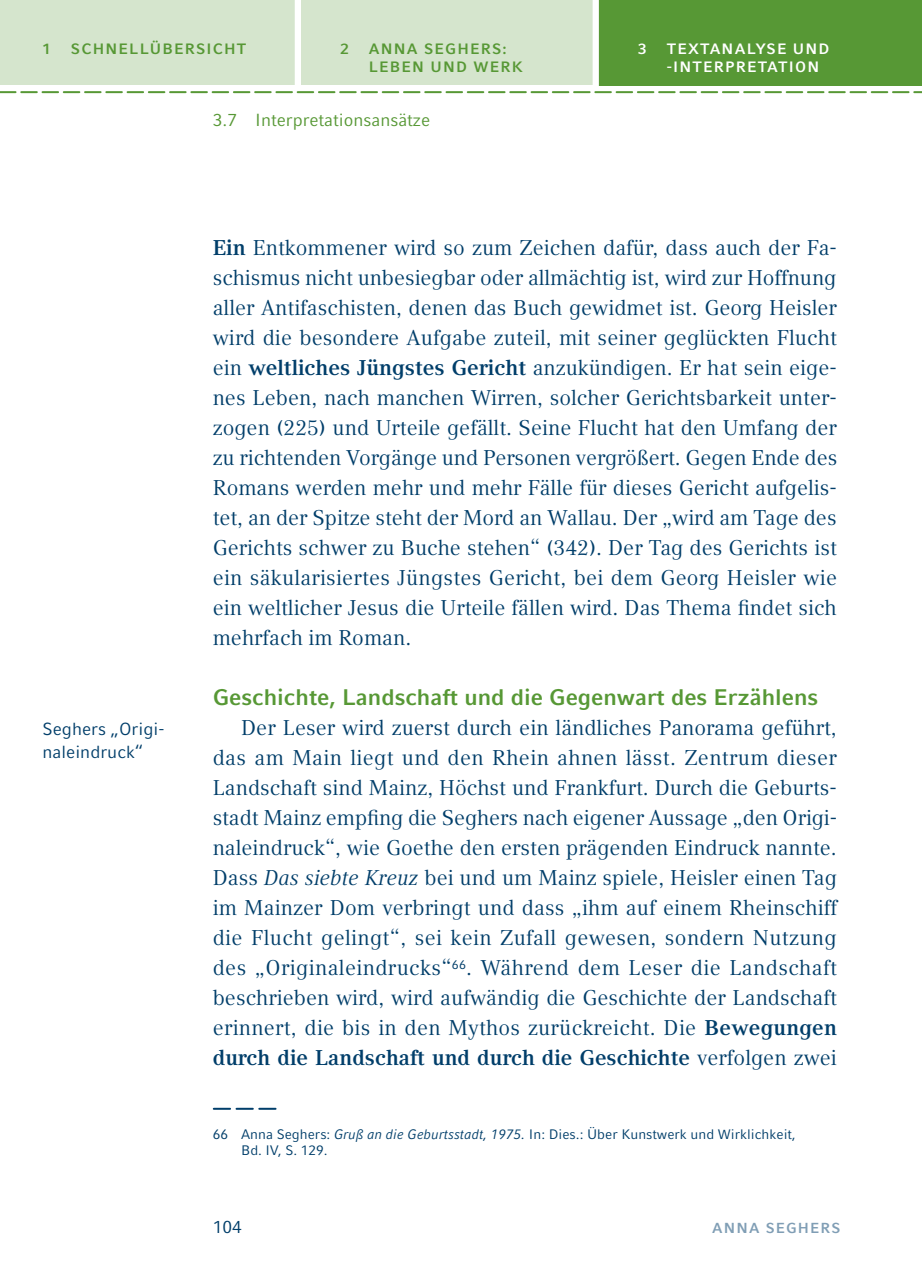
<style>
.page{position:relative;width:922px;height:1276px;background:#fff}
.page>*{position:absolute;margin:0;border:0;box-sizing:border-box;transform-origin:0 0}
.t1{font:700 22.5px "Compatil Fact LT Pro";color:#579835}
.t2{font:21.25px/30px "Compatil Text LT Pro";color:#003e6a;text-align:justify}
.t3{font:17.5px/22.5px "Compatil Fact LT Pro";color:#003e6a}
.t4{font:17.5px "Compatil Fact LT Pro";color:#579835}
.t5{font:700 15px "Compatil Fact LT Pro";letter-spacing:.08em;color:#579835}
.t6{font:700 15px/18.8px "Compatil Fact LT Pro";letter-spacing:.08em;color:#fff;text-align:right}
.t7{font:700 14.5px "Compatil Fact LT Pro";color:#809eb5}
.t8{font:13.75px/16.2px "Compatil Fact LT Pro";color:#003e6a}
.s1{font-weight:700}
.s2{font-style:italic}
</style>
<div class="page">
<svg style="left:214px;top:1107px;width:61px;height:2px"></svg>
<div style="left:0;top:0;width:921px;height:85px;background:#d5e5cd"></div>
<div style="left:595px;top:0;width:326px;height:85px;background:#579835"></div>
<div style="left:295px;top:0;width:6px;height:86px;background:#fff"></div>
<div style="left:592px;top:0;width:6px;height:88px;background:#fff"></div>
<svg style="left:0;top:91px;width:921px;height:2px"></svg>
<p class="t5" style="left:43px;top:40px;width:119px">1 SCHNELLÜBE</p>
<p class="t5" style="left:185px;top:40px;width:63px">RSI CHT</p>
<p class="t5" style="left:340px;top:40px;width:25px">2 ANNA</p>
<p class="t5" style="left:424px;top:40px;width:84px">SEGHERS:</p>
<p class="t5" style="left:369px;top:58px;width:12px">LEBEN</p>
<p class="t5" style="left:430px;top:58px;width:25px">UND</p>
<p class="t5" style="left:473px;top:58px;width:51px">WERK</p>
<p class="t4" style="left:213px;top:110px;width:219px">3.7 Interpretationsansätze</p>
<p class="t6" style="left:666px;top:39px;width:151px">LYSE UND -INTERPRETATI ON</p>
<p class="t6" style="left:638px;top:39px;width:24px">3 TE</p>
<p class="t6" style="left:687px;top:39px;width:35px">XTANA</p>
<p class="t3" style="left:43px;top:718px;width:123px">Seghers „Origi&shy;naleindruck“</p>
<p class="t2" style="left:213px;top:233px;width:626px"><span class="s1">Ein</span> Entkommener wird so zum Zeichen dafür, dass auch der Fa&shy;schismus nicht unbesiegbar oder allmächtig ist, wird zur Hoffnung aller Antifaschisten, denen das Buch gewidmet ist. Georg Heisler wird die besondere Aufgabe zuteil, mit seiner geglückten Flucht ein <span class="s1">weltliches Jüngstes Gericht</span> anzukündigen. Er hat sein eige&shy;nes Leben, nach manchen Wirren, solcher Gerichtsbarkeit unter&shy;zogen (225) und Urteile gefällt. Seine Flucht hat den Umfang der zu richtenden Vorgänge und Personen vergrößert. Gegen Ende des Romans werden mehr und mehr Fälle für dieses Gericht aufgelis&shy;tet, an der Spitze steht der Mord an Wallau. Der „wird am Tage des Gerichts schwer zu Buche stehen“ (342). Der Tag des Gerichts ist ein säkularisiertes Jüngstes Gericht, bei dem Georg Heisler wie ein weltlicher Jesus die Urteile fällen wird. Das Thema findet sich mehrfach im Roman.</p>
<p class="t1" style="left:213px;top:684px;width:607px">GESCHICHTE, LANDSCHAFT UND DIE GEGENWART DES ERZÄHLENS</p>
<p class="t2" style="left:213px;top:713px;width:625px;text-indent:28px">Der Leser wird zuerst durch ein ländliches Panorama geführt, das am Main liegt und den Rhein ahnen lässt. Zentrum dieser Landschaft sind Mainz, Höchst und Frankfurt. Durch die Geburts&shy;stadt Mainz empfing die Seghers nach eigener Aussage „den Origi&shy;naleindruck“, wie Goethe den ersten prägenden Eindruck nannte.<br>Dass <span class="s2">Das siebte Kreuz</span> bei und um Mainz spiele, Heisler einen Tag im Mainzer Dom verbringt und dass „ihm auf einem Rheinschiff die Flucht gelingt“, sei kein Zufall gewesen, sondern Nutzung des „Originaleindrucks“<sup>66</sup>. Während dem Leser die Landschaft beschrieben wird, wird aufwändig die Geschichte der Landschaft erinnert, die bis in den Mythos zurückreicht. Die <span class="s1">Bewegungen durch die Landschaft und durch die Geschichte</span> verfolgen zwei</p>
<p class="t8" style="left:241px;top:1126px;width:556px;text-indent:-28px">66 Anna Seghers: <span class="s2">Gruß an die Geburtsstadt, 1975.</span> In: Dies.: Über Kunstwerk und Wirklichkeit,<br>Bd. IV, S. 129.</p>
<p class="t3" style="left:213px;top:1216px;width:31px">104</p>
<p class="t7" style="left:712px;top:1219px;width:13px">ANNA</p>
<p class="t7" style="left:765px;top:1219px;width:75px">SEGHERS</p>
</div>
